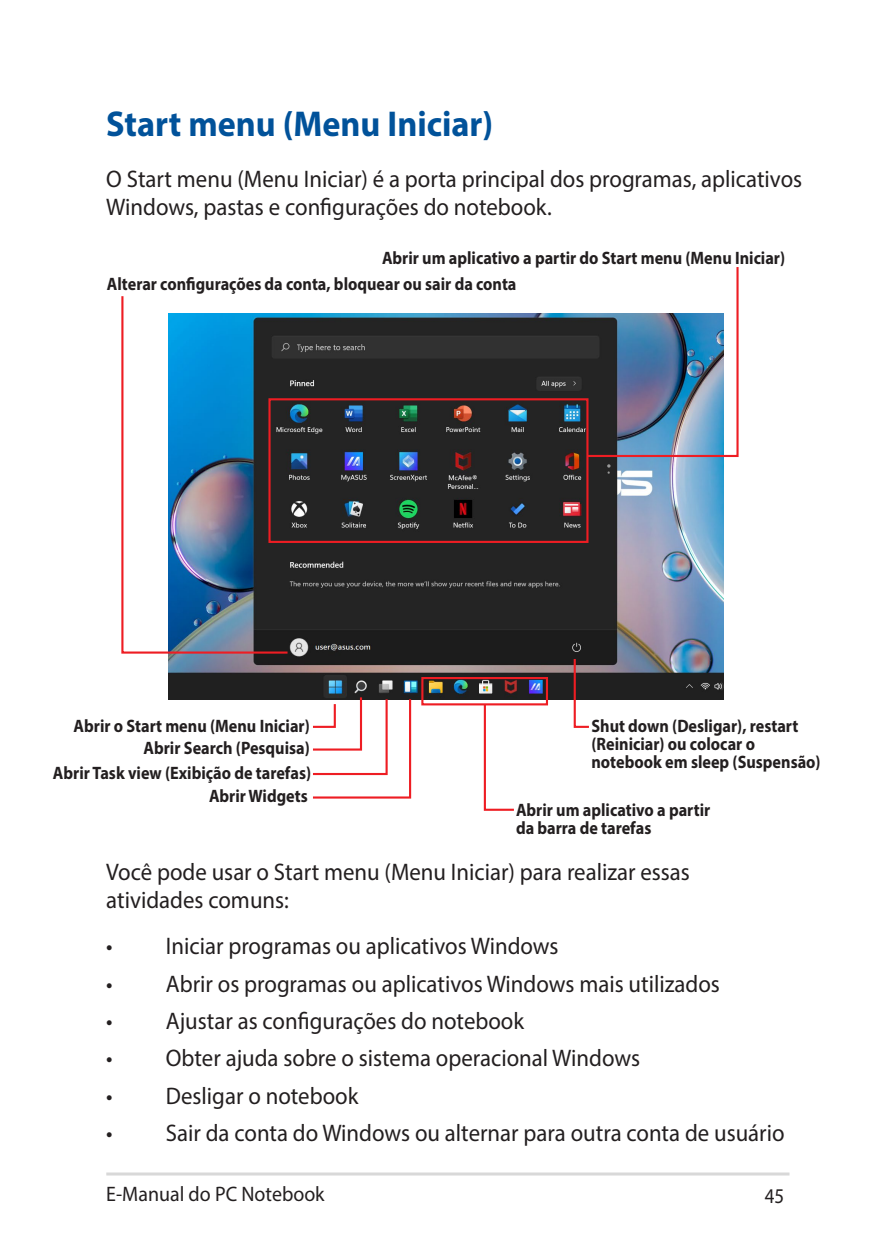
<style>
.page{position:relative;width:893px;height:1259px;background:#fff}
.page>*{position:absolute;margin:0;border:0;box-sizing:border-box;transform-origin:0 0}
.t1{font:700 36px "Myriad Pro";color:#01529a;scale:.95 1}
.t2{font:24px/28.8px "Myriad Pro";color:#231f20;scale:.95 1}
.t3{font:21px "Myriad Pro";color:#231f20;scale:.95 1}
.t4{font:21px "Myriad Pro";color:#231f20;scale:.9 1}
.t5{font:700 18px/18px "Myriad Pro";color:#231f20;scale:.9 1}
</style>
<div class="page">
<hr style="left:106px;top:1172px;width:683px;height:3px;background:#d8d8d8">
<img style="left:169px;top:313px;width:554px;height:387px">
<img style="left:585px;top:267px;width:154px;height:191px">
<div style="left:268px;top:398px;width:320px;height:145px;border:2px solid #ee1d23"></div>
<div style="left:421px;top:677px;width:127px;height:28px;border:2px solid #ee1d23"></div>
<svg style="left:311px;top:695px;width:101px;height:104px"></svg>
<img style="left:121px;top:296px;width:169px;height:358px">
<svg style="left:573px;top:657px;width:18px;height:71px"></svg>
<svg style="left:483px;top:702px;width:33px;height:109px"></svg>
<h1 class="t1" style="left:106px;top:101px;width:409px">Start menu (Menu Iniciar)</h1>
<p class="t2" style="left:106px;top:164px;width:734px">O Start menu (Menu Iniciar) é a porta principal dos programas, aplicativos<br>Windows, pastas e configurações do notebook.</p>
<p class="t5" style="left:382px;top:248px;width:449px">Abrir um aplicativo a partir do Start menu (Menu Iniciar)</p>
<p class="t5" style="left:107px;top:275px;width:457px">Alterar configurações da conta, bloquear ou sair da conta</p>
<p class="t5" style="left:74px;top:716px;width:264px">Abrir o Start menu (Menu Iniciar)</p>
<p class="t5" style="left:53px;top:763px;width:288px">Abrir Task view (Exibição de tarefas)</p>
<p class="t5" style="left:144px;top:738px;width:186px">Abrir Search (Pesquisa)</p>
<p class="t5" style="left:209px;top:786px;width:111px">Abrir Widgets</p>
<p class="t5" style="left:591px;top:716px;width:256px">Shut down (Desligar), restart (Reiniciar) ou colocar o notebook em sleep (Suspensão)</p>
<p class="t5" style="left:516px;top:800px;width:217px">Abrir um aplicativo a partir da barra de tarefas</p>
<p class="t2" style="left:106px;top:857px;width:616px">Você pode usar o Start menu (Menu Iniciar) para realizar essas atividades comuns:</p>
<p class="t2" style="left:106px;top:931px;width:478px">• Iniciar programas ou aplicativos Windows</p>
<p class="t2" style="left:106px;top:968px;width:647px">• Abrir os programas ou aplicativos Windows mais utilizados</p>
<p class="t2" style="left:106px;top:1006px;width:441px">• Ajustar as configurações do notebook</p>
<p class="t2" style="left:106px;top:1043px;width:563px">• Obter ajuda sobre o sistema operacional Windows</p>
<p class="t2" style="left:106px;top:1080px;width:267px">• Desligar o notebook</p>
<p class="t2" style="left:106px;top:1118px;width:716px">• Sair da conta do Windows ou alternar para outra conta de usuário</p>
<p class="t3" style="left:106px;top:1180px;width:231px">E-Manual do PC Notebook</p>
<p class="t4" style="left:765px;top:1182px;width:23px">45</p>
</div>
